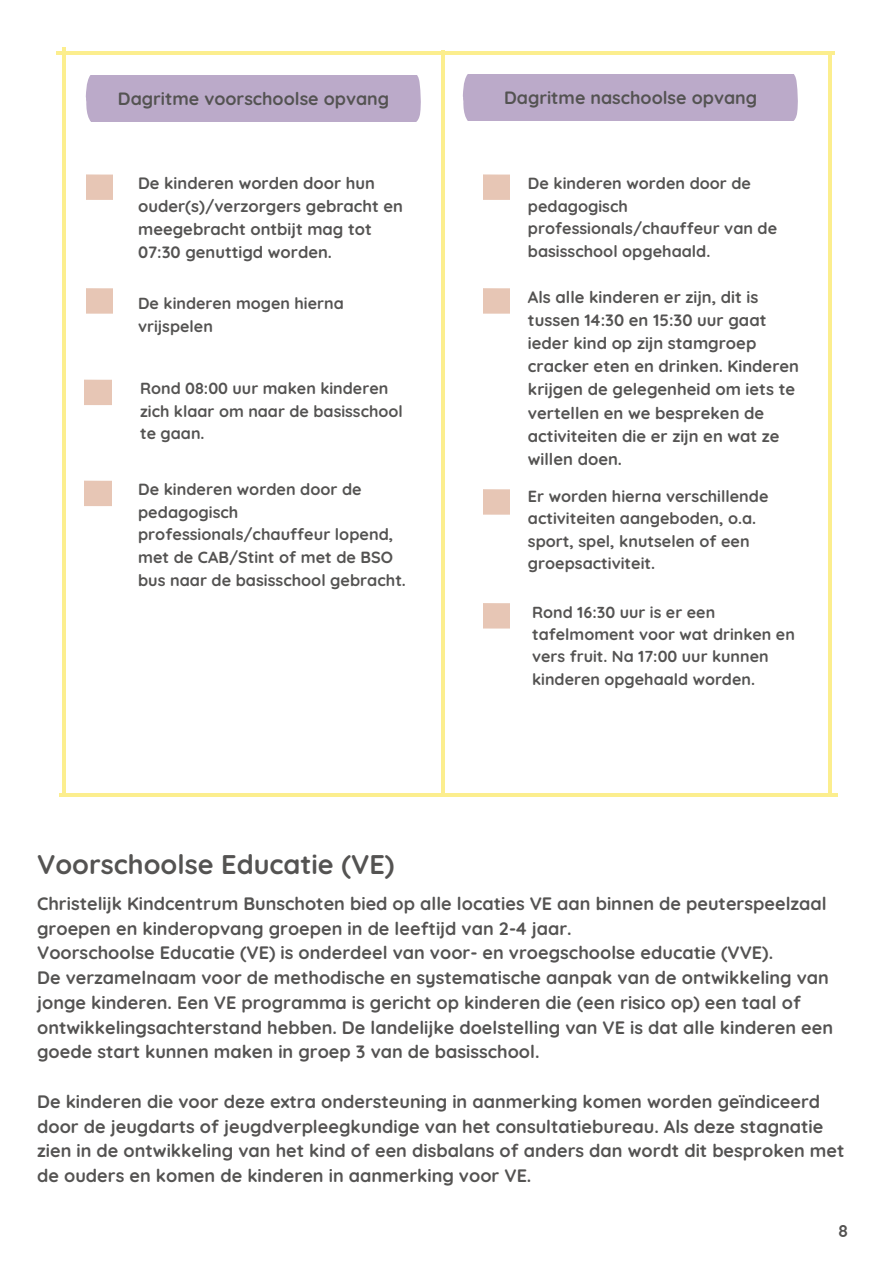
<style>
.page{position:relative;width:894px;height:1264px;background:#fff}
.page>*{position:absolute;margin:0;border:0;box-sizing:border-box;transform-origin:0 0}
.t1{font:700 27px "Quicksand";color:#545352}
.t2{font:700 18px/24.8px "Quicksand";color:#545352}
.t3{font:700 17.85px "Quicksand";color:#545352}
.t4{font:700 17.25px "Quicksand";color:#545352}
.t5{font:700 16.5px/23.1px "Quicksand";color:#545352}
.t6{font:700 16.2px/22.5px "Quicksand";color:#545352}
.t7{font:700 16.05px/22.4px "Quicksand";color:#545352}
</style>
<div class="page">
<hr style="left:62px;top:47px;width:4px;height:746px;background:#fcee8e">
<hr style="left:56px;top:51px;width:778px;height:4px;background:#fcee8e">
<hr style="left:828px;top:55px;width:3px;height:738px;background:#fcee8e">
<hr style="left:59px;top:793px;width:778px;height:4px;background:#fcee8e">
<svg style="left:483px;top:174px;width:26px;height:26px"></svg>
<svg style="left:483px;top:288px;width:26px;height:26px"></svg>
<svg style="left:483px;top:489px;width:26px;height:26px"></svg>
<svg style="left:483px;top:603px;width:26px;height:26px"></svg>
<svg style="left:86px;top:174px;width:26px;height:26px"></svg>
<svg style="left:86px;top:288px;width:26px;height:26px"></svg>
<svg style="left:85px;top:379px;width:26px;height:26px"></svg>
<svg style="left:85px;top:480px;width:26px;height:26px"></svg>
<div style="left:86px;top:75px;width:335px;height:46px;background:#bbaac9"></div>
<div style="left:462px;top:74px;width:336px;height:46px;background:#bbaac9"></div>
<hr style="left:441px;top:51px;width:4px;height:746px;background:#fcee8e">
<p class="t3" style="left:118px;top:87px;width:273px">Dagritme voorschoolse opvang</p>
<p class="t3" style="left:504px;top:86px;width:254px">Dagritme naschoolse opvang</p>
<p class="t5" style="left:138px;top:172px;width:266px">De kinderen worden door hun ouder(s)/verzorgers gebracht en meegebracht ontbijt mag tot<br>07:30 genuttigd worden.</p>
<p class="t7" style="left:138px;top:292px;width:207px">De kinderen mogen hierna vrijspelen</p>
<p class="t7" style="left:140px;top:377px;width:264px">Rond 08:00 uur maken kinderen zich klaar om naar de basisschool te gaan.</p>
<p class="t6" style="left:138px;top:478px;width:269px">De kinderen worden door de pedagogisch professionals/chauffeur lopend, met de CAB/Stint of met de BSO bus naar de basisschool gebracht.</p>
<p class="t7" style="left:528px;top:172px;width:251px">De kinderen worden door de pedagogisch professionals/chauffeur van de basisschool opgehaald.</p>
<p class="t5" style="left:528px;top:285px;width:272px">Als alle kinderen er zijn, dit is tussen 14:30 en 15:30 uur gaat ieder kind op zijn stamgroep cracker eten en drinken. Kinderen krijgen de gelegenheid om iets te vertellen en we bespreken de activiteiten die er zijn en wat ze willen doen.</p>
<p class="t7" style="left:528px;top:484px;width:242px">Er worden hierna verschillende activiteiten aangeboden, o.a. sport, spel, knutselen of een groepsactiviteit.</p>
<p class="t7" style="left:532px;top:600px;width:264px">Rond 16:30 uur is er een tafelmoment voor wat drinken en vers fruit. Na 17:00 uur kunnen kinderen opgehaald worden.</p>
<h1 class="t1" style="left:37px;top:846px;width:359px">Voorschoolse Educatie (VE)</h1>
<p class="t2" style="left:37px;top:890px;width:797px">Christelijk Kindcentrum Bunschoten bied op alle locaties VE aan binnen de peuterspeelzaal groepen en kinderopvang groepen in de leeftijd van 2-4 jaar.<br>Voorschoolse Educatie (VE) is onderdeel van voor- en vroegschoolse educatie (VVE).<br>De verzamelnaam voor de methodische en systematische aanpak van de ontwikkeling van jonge kinderen. Een VE programma is gericht op kinderen die (een risico op) een taal of ontwikkelingsachterstand hebben. De landelijke doelstelling van VE is dat alle kinderen een goede start kunnen maken in groep 3 van de basisschool.</p>
<h3 class="t2" style="left:37px;top:1088px;width:808px">De kinderen die voor deze extra ondersteuning in aanmerking komen worden geïndiceerd door de jeugdarts of jeugdverpleegkundige van het consultatiebureau. Als deze stagnatie zien in de ontwikkeling van het kind of een disbalans of anders dan wordt dit besproken met de ouders en komen de kinderen in aanmerking voor VE.</h3>
<p class="t4" style="left:838px;top:1219px;width:11px">8</p>
</div>
